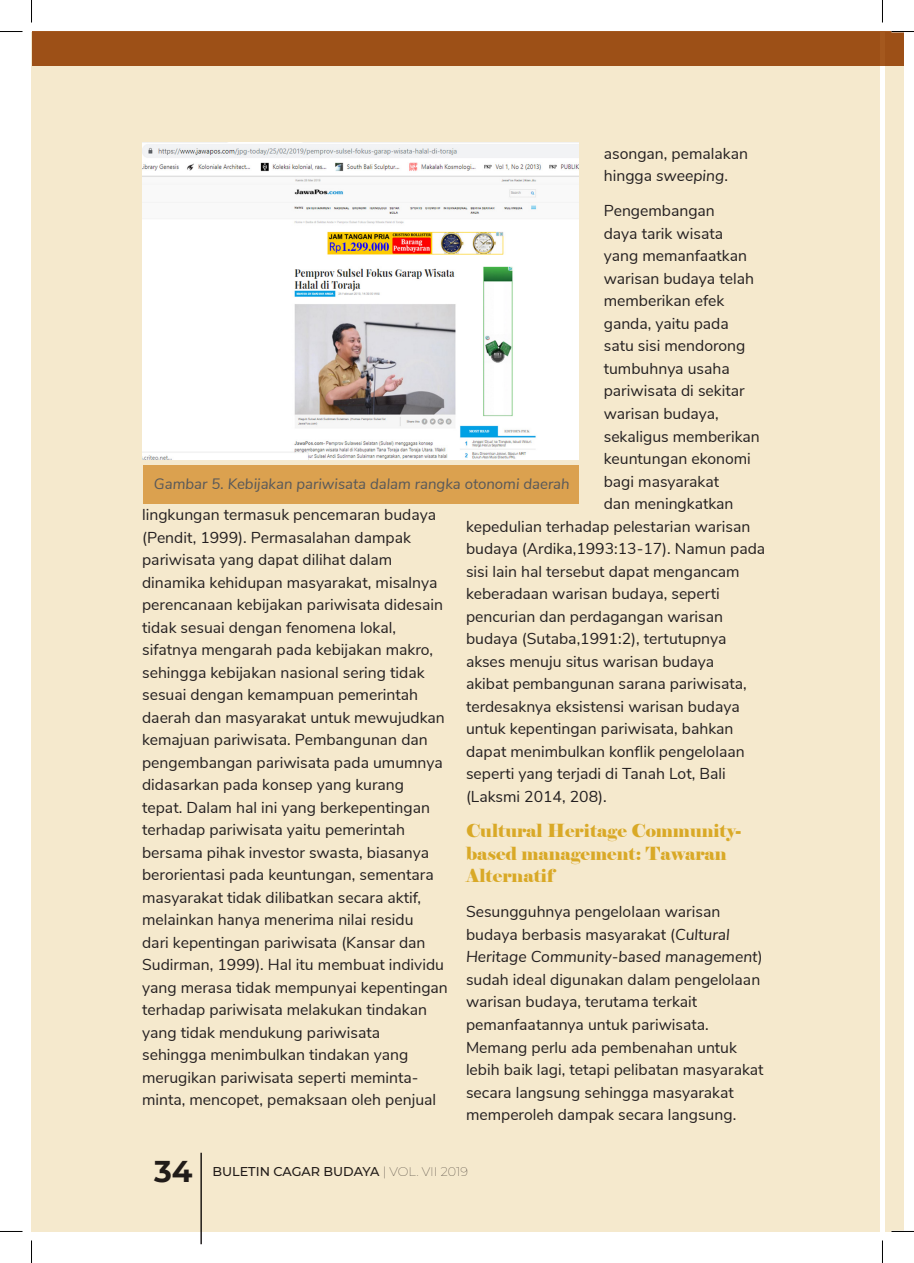
<style>
.page{position:relative;width:914px;height:1263px;background:#fff}
.page>*{position:absolute;margin:0;border:0;box-sizing:border-box;transform-origin:0 0}
.t1{font:700 30px "Montserrat";color:#231f20}
.ISI_0{font:18px/22.5px "Elephant";color:#d9a927}
.ISI_0-2{font:15.75px/22.5px "Nunito Sans";color:#231f20}
.Ket_gambar{font:italic 15px "Nunito Sans";color:#57585a}
.t2{font:500 12.75px "Montserrat";color:#231f20}
.s1{font-style:italic}
.s2{font-weight:100}
</style>
<div class="page">
<hr style="left:200px;top:1152px;width:2px;height:91px;background:#231f20">
<div style="left:32px;top:32px;width:848px;height:1199px;background:#f5e9cd"></div>
<img style="left:142px;top:142px;width:436px;height:317px">
<div style="left:143px;top:465px;width:435px;height:39px;background:#dba14f"></div>
<div style="left:32px;top:32px;width:871px;height:34px;background:#9d5017"></div>
<div style="left:884px;top:32px;width:19px;height:1199px;background:#f5e9cd"></div>
<svg style="left:0;top:31px;width:22px;height:1px"></svg>
<svg style="left:891px;top:31px;width:22px;height:1px"></svg>
<svg style="left:892px;top:1230px;width:12px;height:1px"></svg>
<svg style="left:31px;top:0;width:1px;height:22px"></svg>
<svg style="left:31px;top:1240px;width:1px;height:22px"></svg>
<svg style="left:882px;top:0;width:1px;height:22px"></svg>
<svg style="left:882px;top:1240px;width:1px;height:22px"></svg>
<p class="ISI_0-2" style="left:603px;top:141px;width:146px">asongan, pemalakan hingga <span class="s1">sweeping</span>.</p>
<p class="ISI_0-2" style="left:603px;top:199px;width:113px">Pengembangan</p>
<p class="ISI_0-2" style="left:603px;top:221px;width:121px">daya tarik wisata</p>
<p class="ISI_0-2" style="left:603px;top:244px;width:145px">yang memanfaatkan</p>
<p class="ISI_0-2" style="left:603px;top:266px;width:152px">warisan budaya telah</p>
<p class="ISI_0-2" style="left:603px;top:289px;width:122px">memberikan efek</p>
<p class="ISI_0-2" style="left:603px;top:311px;width:126px">ganda, yaitu pada</p>
<p class="ISI_0-2" style="left:603px;top:334px;width:143px">satu sisi mendorong</p>
<p class="ISI_0-2" style="left:603px;top:356px;width:127px">tumbuhnya usaha</p>
<p class="ISI_0-2" style="left:603px;top:379px;width:142px">pariwisata di sekitar</p>
<p class="ISI_0-2" style="left:603px;top:401px;width:117px">warisan budaya,</p>
<p class="ISI_0-2" style="left:603px;top:424px;width:157px">sekaligus memberikan</p>
<p class="ISI_0-2" style="left:603px;top:446px;width:149px">keuntungan ekonomi</p>
<p class="ISI_0-2" style="left:603px;top:469px;width:117px">bagi masyarakat</p>
<p class="ISI_0-2" style="left:603px;top:491px;width:131px">dan meningkatkan</p>
<p class="ISI_0-2" style="left:466px;top:514px;width:286px">kepedulian terhadap pelestarian warisan</p>
<p class="ISI_0-2" style="left:466px;top:536px;width:301px">budaya (Ardika,1993:13-17). Namun pada</p>
<p class="ISI_0-2" style="left:466px;top:559px;width:275px">sisi lain hal tersebut dapat mengancam</p>
<p class="ISI_0-2" style="left:466px;top:581px;width:255px">keberadaan warisan budaya, seperti</p>
<p class="ISI_0-2" style="left:466px;top:604px;width:258px">pencurian dan perdagangan warisan</p>
<p class="ISI_0-2" style="left:466px;top:626px;width:262px">budaya (Sutaba,1991:2), tertutupnya</p>
<p class="ISI_0-2" style="left:466px;top:649px;width:250px">akses menuju situs warisan budaya</p>
<p class="ISI_0-2" style="left:466px;top:671px;width:282px">akibat pembangunan sarana pariwisata,</p>
<p class="ISI_0-2" style="left:466px;top:694px;width:275px">terdesaknya eksistensi warisan budaya</p>
<p class="ISI_0-2" style="left:466px;top:716px;width:269px">untuk kepentingan pariwisata, bahkan</p>
<p class="ISI_0-2" style="left:466px;top:739px;width:280px">dapat menimbulkan konflik pengelolaan</p>
<p class="ISI_0-2" style="left:466px;top:761px;width:261px">seperti yang terjadi di Tanah Lot, Bali</p>
<p class="ISI_0-2" style="left:466px;top:784px;width:142px">(Laksmi 2014, 208).</p>
<p class="ISI_0" style="left:466px;top:819px;width:276px">Cultural Heritage Community&shy;based management: Tawaran<br>Alternatif</p>
<p class="ISI_0-2" style="left:466px;top:899px;width:299px">Sesungguhnya pengelolaan warisan budaya berbasis masyarakat (<span class="s1">Cultural Heritage Community-based management</span>) sudah ideal digunakan dalam pengelolaan warisan budaya, terutama terkait pemanfaatannya untuk pariwisata.<br>Memang perlu ada pembenahan untuk lebih baik lagi, tetapi pelibatan masyarakat secara langsung sehingga masyarakat memperoleh dampak secara langsung.</p>
<p class="Ket_gambar" style="left:154px;top:473px;width:417px">Gambar 5. Kebijakan pariwisata dalam rangka otonomi daerah</p>
<p class="ISI_0-2" style="left:142px;top:502px;width:307px">lingkungan termasuk pencemaran budaya (Pendit, 1999). Permasalahan dampak pariwisata yang dapat dilihat dalam dinamika kehidupan masyarakat, misalnya perencanaan kebijakan pariwisata didesain tidak sesuai dengan fenomena lokal, sifatnya mengarah pada kebijakan makro, sehingga kebijakan nasional sering tidak sesuai dengan kemampuan pemerintah daerah dan masyarakat untuk mewujudkan kemajuan pariwisata. Pembangunan dan pengembangan pariwisata pada umumnya didasarkan pada konsep yang kurang tepat. Dalam hal ini yang berkepentingan terhadap pariwisata yaitu pemerintah bersama pihak investor swasta, biasanya berorientasi pada keuntungan, sementara masyarakat tidak dilibatkan secara aktif, melainkan hanya menerima nilai residu<br>dari kepentingan pariwisata (Kansar dan Sudirman, 1999). Hal itu membuat individu yang merasa tidak mempunyai kepentingan terhadap pariwisata melakukan tindakan yang tidak mendukung pariwisata sehingga menimbulkan tindakan yang merugikan pariwisata seperti meminta&shy;minta, mencopet, pemaksaan oleh penjual</p>
<h1 class="t1" style="left:154px;top:1149px;width:40px">34</h1>
<p class="t2" style="left:212px;top:1162px;width:257px">BULETIN CAGAR BUDAYA <span class="s2">| VOL. VII 2019</span></p>
</div>
